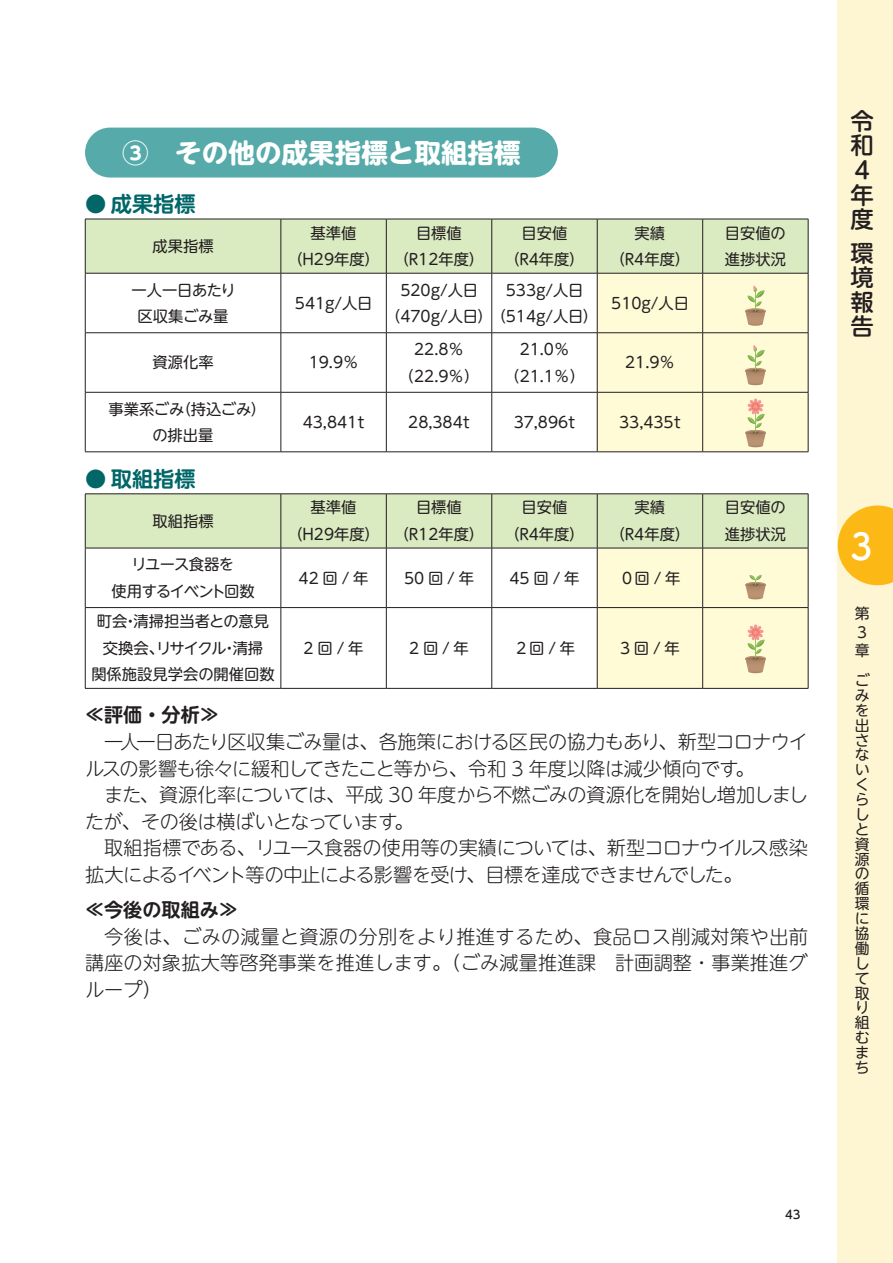
<style>
.page{position:relative;width:893px;height:1263px;background:#fff}
.page>*{position:absolute;margin:0;border:0;box-sizing:border-box;transform-origin:0 0}
.t1{font:37.2px "Tsuku B Rd Gothic Std B";color:#fff}
.t2{font:700 26.55px "UD Shin M Go Pro";color:#fff}
.t3{font:500 23.4px/24.6px "UD Shin M Go Pro";color:#231f20;text-align:justify}
.t4{font:700 21.3px "UD Shin M Go Pro De";color:#016668}
.t5{font:300 19.2px/26.5px "UD Shin M Go Pro";letter-spacing:-.02em;color:#231f20}
.t6{font:700 19.2px "UD Shin M Go Pro De";color:#231f20}
.t7{font:15.3px/26.5px "UD Shin M Go Pro";color:#231f20;text-align:center}
.t8{font:15.3px/26.5px "UD Shin M Go Pro";letter-spacing:-.055em;color:#231f20;text-align:center}
.t9{font:14.85px/14.9px "UD Shin M Go Pro";color:#231f20}
.t10{font:500 11.7px "UD Shin M Go Pro";color:#231f20}
</style>
<div class="page">
<div style="left:838px;top:0;width:55px;height:1263px;background:#fef5d3"></div>
<svg style="left:838px;top:505px;width:55px;height:80px"></svg>
<div style="left:85px;top:128px;width:473px;height:50px;background:#57aaaa;border-radius:25px"></div>
<hr style="left:808px;top:219px;width:1px;height:54px;background:#231f20">
<hr style="left:808px;top:273px;width:1px;height:60px;background:#231f20">
<hr style="left:808px;top:333px;width:1px;height:59px;background:#231f20">
<hr style="left:808px;top:392px;width:1px;height:60px;background:#231f20">
<hr style="left:85px;top:452px;width:196px;height:1px;background:#231f20">
<hr style="left:281px;top:452px;width:105px;height:1px;background:#231f20">
<hr style="left:386px;top:452px;width:106px;height:1px;background:#231f20">
<hr style="left:492px;top:452px;width:105px;height:1px;background:#231f20">
<hr style="left:597px;top:452px;width:106px;height:1px;background:#231f20">
<hr style="left:703px;top:452px;width:105px;height:1px;background:#231f20">
<svg style="left:85px;top:219px;width:723px;height:233px"></svg>
<hr style="left:808px;top:494px;width:1px;height:54px;background:#231f20">
<hr style="left:808px;top:548px;width:1px;height:59px;background:#231f20">
<hr style="left:808px;top:608px;width:1px;height:80px;background:#231f20">
<hr style="left:85px;top:688px;width:196px;height:1px;background:#231f20">
<hr style="left:281px;top:688px;width:105px;height:1px;background:#231f20">
<hr style="left:386px;top:688px;width:106px;height:1px;background:#231f20">
<hr style="left:492px;top:688px;width:105px;height:1px;background:#231f20">
<hr style="left:597px;top:688px;width:106px;height:1px;background:#231f20">
<hr style="left:703px;top:688px;width:105px;height:1px;background:#231f20">
<svg style="left:85px;top:494px;width:723px;height:194px"></svg>
<h2 class="t2" style="left:122px;top:131px;width:400px">③　その他の成果指標と取組指標</h2>
<h3 class="t4" style="left:85px;top:187px;width:112px">● 成果指標</h3>
<p class="t7" style="left:152px;top:232px;width:63px">成果指標</p>
<p class="t7" style="left:132px;top:276px;width:106px">一人一日あたり区収集ごみ量</p>
<p class="t7" style="left:288px;top:219px;width:93px">基準値（H29年度）</p>
<p class="t7" style="left:394px;top:219px;width:91px">目標値（R12年度）</p>
<p class="t7" style="left:505px;top:219px;width:81px">目安値（R4年度）</p>
<p class="t7" style="left:610px;top:219px;width:81px">実績<br>（R4年度）</p>
<p class="t7" style="left:725px;top:219px;width:63px;text-align:left">目安値の進捗状況</p>
<p class="t7" style="left:295px;top:289px;width:79px">541ｇ/人日</p>
<p class="t7" style="left:386px;top:276px;width:214px;text-align:left;text-indent:15px">520g/人日<br>（470ｇ/人日）（514ｇ/人日）</p>
<p class="t7" style="left:506px;top:276px;width:79px">533g/人日</p>
<p class="t7" style="left:611px;top:289px;width:79px">510ｇ/人日</p>
<p class="t7" style="left:152px;top:348px;width:63px">資源化率</p>
<p class="t7" style="left:309px;top:348px;width:51px">19.9％</p>
<p class="t7" style="left:399px;top:335px;width:82px">22.8％（22.9％）</p>
<p class="t7" style="left:504px;top:335px;width:82px">21.0％（21.1％）</p>
<p class="t7" style="left:625px;top:348px;width:51px">21.9％</p>
<p class="t7" style="left:108px;top:395px;width:159px">事業系ごみ（持込ごみ）の排出量</p>
<h3 class="t4" style="left:85px;top:462px;width:112px">● 取組指標</h3>
<p class="t7" style="left:152px;top:507px;width:63px">取組指標</p>
<p class="t8" style="left:111px;top:550px;width:145px">リユース食器を<br>使用するイベント回数</p>
<p class="t7" style="left:91px;top:607px;width:185px">町会・清掃担当者との意見交換会、リサイクル・清掃<br>関係施設見学会の開催回数</p>
<p class="t7" style="left:303px;top:408px;width:63px">43,841t</p>
<p class="t7" style="left:408px;top:408px;width:63px">28,384t</p>
<p class="t7" style="left:514px;top:408px;width:63px">37,896t</p>
<p class="t7" style="left:619px;top:408px;width:63px">33,435t</p>
<p class="t7" style="left:288px;top:494px;width:93px">基準値（H29年度）</p>
<p class="t7" style="left:394px;top:494px;width:91px">目標値（R12年度）</p>
<p class="t7" style="left:505px;top:494px;width:81px">目安値（R4年度）</p>
<p class="t7" style="left:610px;top:494px;width:81px">実績<br>（R4年度）</p>
<p class="t7" style="left:725px;top:494px;width:63px;text-align:left">目安値の進捗状況</p>
<p class="t7" style="left:299px;top:564px;width:71px">42回/年</p>
<p class="t7" style="left:404px;top:564px;width:71px">50回/年</p>
<p class="t7" style="left:509px;top:564px;width:71px">45回/年</p>
<p class="t7" style="left:619px;top:564px;width:63px">０回/年</p>
<p class="t7" style="left:304px;top:634px;width:61px">2回/年</p>
<p class="t7" style="left:409px;top:634px;width:61px">2回/年</p>
<p class="t7" style="left:514px;top:634px;width:63px">２回/年</p>
<p class="t7" style="left:620px;top:634px;width:61px">3回/年</p>
<p class="t6" style="left:85px;top:699px;width:135px">≪評価・分析≫</p>
<p class="t5" style="left:85px;top:727px;width:724px;text-indent:19px">一人一日あたり区収集ごみ量は、各施策における区民の協力もあり、新型コロナウイルスの影響も徐々に緩和してきたこと等から、令和 3 年度以降は減少傾向です。</p>
<p class="t5" style="left:85px;top:780px;width:724px;text-indent:19px">また、資源化率については、平成 30 年度から不燃ごみの資源化を開始し増加しましたが、その後は横ばいとなっています。</p>
<p class="t5" style="left:85px;top:834px;width:724px;text-indent:19px">取組指標である、リユース食器の使用等の実績については、新型コロナウイルス感染拡大によるイベント等の中止による影響を受け、目標を達成できませんでした。</p>
<p class="t6" style="left:85px;top:894px;width:155px">≪今後の取組み≫</p>
<p class="t5" style="left:85px;top:922px;width:725px;text-align:justify;text-indent:19px">今後は、ごみの減量と資源の分別をより推進するため、食品ロス削減対策や出前講座の対象拡大等啓発事業を推進します。（ごみ減量推進課　計画調整・事業推進グループ）</p>
<h3 class="t3" style="left:850px;top:108px;width:25px">令和４年度</h3>
<h3 class="t3" style="left:850px;top:239px;width:24px">環境報告</h3>
<h1 class="t1" style="left:850px;top:517px;width:24px">3</h1>
<p class="t9" style="left:855px;top:603px;width:16px;line-height:18.6px">第<br>3章</p>
<p class="t9" style="left:855px;top:672px;width:17px">ごみを出さないくらしと資源の循環に協働して取り組むまち</p>
<p class="t10" style="left:785px;top:1205px;width:17px">43</p>
</div>
